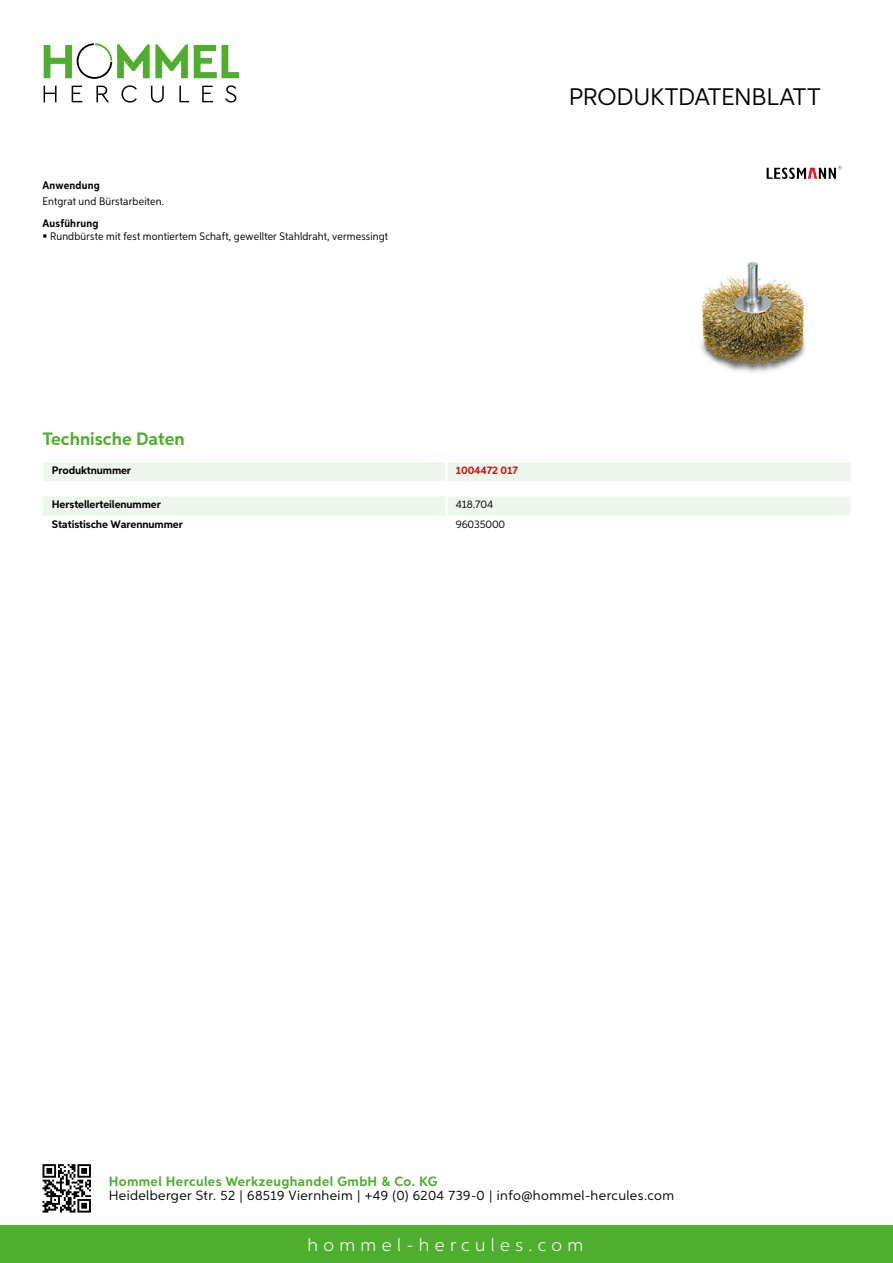
<style>
.page{position:relative;width:893px;height:1263px;background:#fff}
.page>*{position:absolute;margin:0;border:0;box-sizing:border-box;transform-origin:0 0}
.t1{font:24px "Aspira";letter-spacing:-.01em;color:#000}
.t2{font:300 18px "Aspira";letter-spacing:.3em;color:#fff}
.t3{font:700 18px "Aspira";color:#50ae2f}
.t4{font:13.5px "Aspira";letter-spacing:.03em;color:#000}
.t5{font:700 13.5px "Aspira";letter-spacing:.03em;color:#50ae2f}
.t6{font:10.95px "Aspira Nar";letter-spacing:.015em;color:#000}
.t7{font:700 10.95px "Aspira";letter-spacing:-.01em;color:#000}
.t8{font:700 10.95px "Aspira Nar";letter-spacing:.02em;color:#000}
.t9{font:10.95px "Aspira";letter-spacing:-.01em;color:#000}
.t10{font:700 10.95px "Aspira";letter-spacing:-.01em;color:#cd1013}
</style>
<div class="page">
<div style="left:0;top:1226px;width:893px;height:37px;background:#50ae2f"></div>
<svg style="left:43px;top:1164px;width:48px;height:48px"></svg>
<svg style="left:194px;top:45px;width:45px;height:33px"></svg>
<svg style="left:44px;top:43px;width:144px;height:36px"></svg>
<svg style="left:44px;top:86px;width:13px;height:16px"></svg>
<svg style="left:72px;top:86px;width:10px;height:16px"></svg>
<svg style="left:96px;top:86px;width:13px;height:16px"></svg>
<svg style="left:121px;top:85px;width:16px;height:18px"></svg>
<svg style="left:151px;top:86px;width:13px;height:17px"></svg>
<svg style="left:179px;top:86px;width:10px;height:16px"></svg>
<svg style="left:202px;top:86px;width:11px;height:16px"></svg>
<svg style="left:225px;top:85px;width:11px;height:18px"></svg>
<div style="left:43px;top:462px;width:807px;height:19px;background:#eef7eb"></div>
<hr style="left:445px;top:462px;width:3px;height:19px;background:#fff">
<div style="left:43px;top:497px;width:807px;height:19px;background:#eef7eb"></div>
<img style="left:701px;top:262px;width:105px;height:111px">
<svg style="left:838px;top:166px;width:4px;height:4px"></svg>
<p class="t8" style="left:43px;top:179px;width:59px">Anwendung</p>
<p class="t6" style="left:43px;top:194px;width:123px">Entgrat und Bürstarbeiten.</p>
<p class="t8" style="left:43px;top:216px;width:58px">Ausführung</p>
<p class="t6" style="left:50px;top:229px;width:339px">Rundbürste mit fest montiertem Schaft, gewellter Stahldraht, vermessingt</p>
<h1 class="t1" style="left:569px;top:82px;width:253px">Produktdatenblatt</h1>
<h2 class="t3" style="left:43px;top:428px;width:144px">Technische Daten</h2>
<p class="t7" style="left:52px;top:463px;width:81px">Produktnummer</p>
<p class="t10" style="left:456px;top:463px;width:64px">1004472 017</p>
<p class="t7" style="left:52px;top:498px;width:111px">Herstellerteilenummer</p>
<p class="t9" style="left:456px;top:498px;width:39px">418.704</p>
<p class="t7" style="left:52px;top:517px;width:132px">Statistische Warennummer</p>
<p class="t9" style="left:456px;top:517px;width:51px">96035000</p>
<p class="t5" style="left:109px;top:1172px;width:330px">Hommel Hercules Werkzeughandel GmbH &amp; Co. KG</p>
<p class="t4" style="left:109px;top:1187px;width:567px">Heidelberger Str. 52 | 68519 Viernheim | +49 (0) 6204 739-0 | info@hommel-hercules.com</p>
<h2 class="t2" style="left:307px;top:1234px;width:277px">hommel-hercules.com</h2>
</div>
